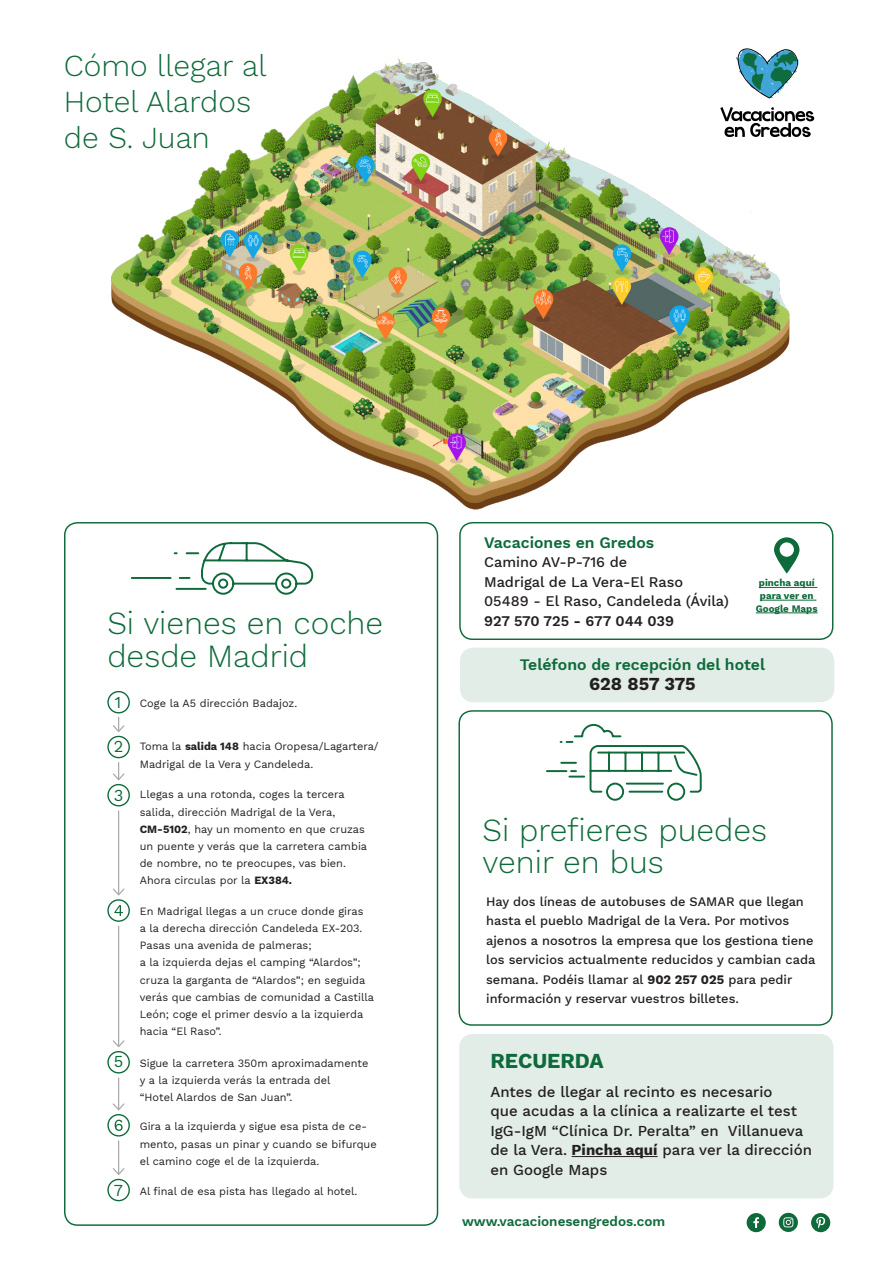
<style>
.page{position:relative;width:893px;height:1263px;background:#fff}
.page>*{position:absolute;margin:0;border:0;box-sizing:border-box;transform-origin:0 0}
.t1{font:300 31.8px/32.2px "Work Sans";color:#0e6a3a}
.t2{font:300 30px/36px "Work Sans";color:#0e6a3a}
.t3{font:700 21px "Work Sans";color:#0e6a3a}
.t4{font:700 18px "Work Sans";letter-spacing:-.005em;color:#231f20}
.t5{font:16.5px "Work Sans";color:#0e6a3a}
.t6{font:600 15.75px "Work Sans";color:#0e6a3a}
.t7{font:500 15px/19.5px "Work Sans";color:#231f20}
.t8{font:500 14.55px/19.5px "Work Sans";color:#231f20}
.t9{font:600 13.5px "Work Sans";color:#0e6a3a}
.t10{font:500 12.75px/19.5px "Work Sans";color:#231f20}
.t11{font:10.95px/17.1px "Work Sans";color:#231f20}
.t12{font:700 9.75px/12.8px "Work Sans";color:#0e6a3a;text-align:center}
.s1{font-weight:700}
.s2{font-weight:600}
</style>
<div class="page">
<img style="left:111px;top:57px;width:679px;height:453px">
<div style="left:460px;top:1035px;width:373px;height:163px;background:#e2ede7;border-radius:13px"></div>
<div style="left:459px;top:1034px;width:374px;height:164px;border:2px solid #e2ede7;border-radius:13px"></div>
<hr style="left:572px;top:1156px;width:86px;height:1px;background:#231f20">
<div style="left:459px;top:522px;width:374px;height:118px;border:1px solid #0e6a3a;border-radius:13px"></div>
<svg style="left:747px;top:1213px;width:19px;height:19px"></svg>
<svg style="left:779px;top:1213px;width:19px;height:19px"></svg>
<svg style="left:811px;top:1213px;width:19px;height:19px"></svg>
<div style="left:458px;top:710px;width:375px;height:316px;border:1px solid #0e6a3a;border-radius:13px"></div>
<svg style="left:546px;top:723px;width:156px;height:78px"></svg>
<svg style="left:774px;top:537px;width:25px;height:37px"></svg>
<hr style="left:759px;top:587px;width:58px;height:1px;background:#0e6a3a">
<hr style="left:760px;top:600px;width:56px;height:1px;background:#0e6a3a">
<hr style="left:756px;top:613px;width:62px;height:1px;background:#0e6a3a">
<div style="left:107px;top:691px;width:23px;height:22px;border:1px solid #0e6a3a;border-radius:50%"></div>
<div style="left:107px;top:736px;width:23px;height:22px;border:1px solid #0e6a3a;border-radius:50%"></div>
<div style="left:107px;top:784px;width:23px;height:22px;border:1px solid #0e6a3a;border-radius:50%"></div>
<div style="left:107px;top:899px;width:23px;height:23px;border:1px solid #0e6a3a;border-radius:50%"></div>
<svg style="left:114px;top:905px;width:9px;height:11px"></svg>
<div style="left:107px;top:1051px;width:23px;height:22px;border:1px solid #0e6a3a;border-radius:50%"></div>
<div style="left:107px;top:1114px;width:23px;height:22px;border:1px solid #0e6a3a;border-radius:50%"></div>
<svg style="left:115px;top:1120px;width:8px;height:11px"></svg>
<div style="left:107px;top:1179px;width:23px;height:22px;border:1px solid #0e6a3a;border-radius:50%"></div>
<svg style="left:113px;top:717px;width:12px;height:15px"></svg>
<svg style="left:113px;top:762px;width:12px;height:19px"></svg>
<hr style="left:118px;top:1078px;width:1px;height:32px;background:#a8a9ad">
<svg style="left:113px;top:1102px;width:12px;height:9px"></svg>
<hr style="left:118px;top:1141px;width:1px;height:33px;background:#a8a9ad">
<svg style="left:112px;top:1167px;width:13px;height:8px"></svg>
<hr style="left:118px;top:811px;width:1px;height:84px;background:#a8a9ad">
<svg style="left:113px;top:887px;width:12px;height:9px"></svg>
<hr style="left:118px;top:926px;width:1px;height:120px;background:#a8a9ad">
<svg style="left:113px;top:1039px;width:12px;height:9px"></svg>
<svg style="left:130px;top:542px;width:184px;height:53px"></svg>
<div style="left:461px;top:648px;width:372px;height:53px;background:#e2ede7;border-radius:13px"></div>
<div style="left:460px;top:648px;width:374px;height:54px;border:2px solid #e2ede7;border-radius:13px"></div>
<svg style="left:736px;top:48px;width:63px;height:51px"></svg>
<svg style="left:720px;top:107px;width:94px;height:30px"></svg>
<p class="t2" style="left:64px;top:46px;width:204px">Cómo llegar al<br>Hotel Alardos de S. Juan</p>
<p class="t1" style="left:107px;top:606px;width:277px">Si vienes en coche desde Madrid</p>
<p class="t5" style="left:115px;top:690px;width:8px">1</p>
<p class="t5" style="left:114px;top:734px;width:11px">2</p>
<p class="t5" style="left:114px;top:782px;width:11px">3</p>
<p class="t11" style="left:140px;top:695px;width:159px">Coge la A5 dirección Badajoz.</p>
<p class="t11" style="left:140px;top:738px;width:241px">Toma la <span class="s1">salida 148</span> hacia Oropesa/Lagartera/<br>Madrigal de la Vera y Candeleda.</p>
<p class="t11" style="left:140px;top:786px;width:229px">Llegas a una rotonda, coges la tercera salida, dirección Madrigal de la Vera, <span class="s1">CM-5102</span>, hay un momento en que cruzas un puente y verás que la carretera cambia de nombre, no te preocupes, vas bien.<br>Ahora circulas por la <span class="s1">EX384.</span></p>
<p class="t11" style="left:140px;top:902px;width:236px">En Madrigal llegas a un cruce donde giras<br>a la derecha dirección Candeleda EX-203.<br>Pasas una avenida de palmeras;<br>a la izquierda dejas el camping “Alardos”; cruza la garganta de “Alardos”; en seguida verás que cambias de comunidad a Castilla León; coge el primer desvío a la izquierda hacia “El Raso”.</p>
<p class="t11" style="left:140px;top:1054px;width:230px">Sigue la carretera 350m aproximadamente y a la izquierda verás la entrada del<br>“Hotel Alardos de San Juan”.</p>
<p class="t11" style="left:140px;top:1118px;width:238px">Gira a la izquierda y sigue esa pista de ce&shy;mento, pasas un pinar y cuando se bifurque el camino coge el de la izquierda.</p>
<p class="t11" style="left:140px;top:1183px;width:219px">Al final de esa pista has llegado al hotel.</p>
<p class="t5" style="left:114px;top:1049px;width:11px">5</p>
<p class="t5" style="left:114px;top:1178px;width:11px">7</p>
<p class="t6" style="left:484px;top:530px;width:172px">Vacaciones en Gredos</p>
<p class="t8" style="left:484px;top:552px;width:145px">Camino AV-P-716 de</p>
<p class="t8" style="left:484px;top:571px;width:200px">Madrigal de La Vera-El Raso</p>
<p class="t8" style="left:484px;top:591px;width:247px">05489 - El Raso, Candeleda (Ávila)<br><span class="s2">927 570 725 - 677 044 039</span></p>
<p class="t12" style="left:756px;top:576px;width:63px">pincha aquí para ver en<br>Google Maps</p>
<p class="t6" style="left:520px;top:653px;width:247px">Teléfono de recepción del hotel</p>
<p class="t4" style="left:589px;top:670px;width:108px">628 857 375</p>
<p class="t1" style="left:482px;top:813px;width:286px">Si prefieres puedes venir en bus</p>
<p class="t10" style="left:486px;top:891px;width:331px">Hay dos líneas de autobuses de SAMAR que llegan hasta el pueblo Madrigal de la Vera. Por motivos ajenos a nosotros la empresa que los gestiona tiene los servicios actualmente reducidos y cambian cada semana. Podéis llamar al <span class="s1">902 257 025</span> para pedir información y reservar vuestros billetes.</p>
<p class="t3" style="left:490px;top:1045px;width:115px">RECUERDA</p>
<p class="t7" style="left:490px;top:1081px;width:284px">Antes de llegar al recinto es necesario</p>
<p class="t7" style="left:490px;top:1100px;width:323px">que acudas a la clínica a realizarte el test IgG-IgM “Clínica Dr. Peralta” en Villanueva de la Vera. <span class="s1">Pincha aquí</span> para ver la dirección en Google Maps</p>
<p class="t9" style="left:462px;top:1211px;width:205px">www.vacacionesengredos.com</p>
</div>
